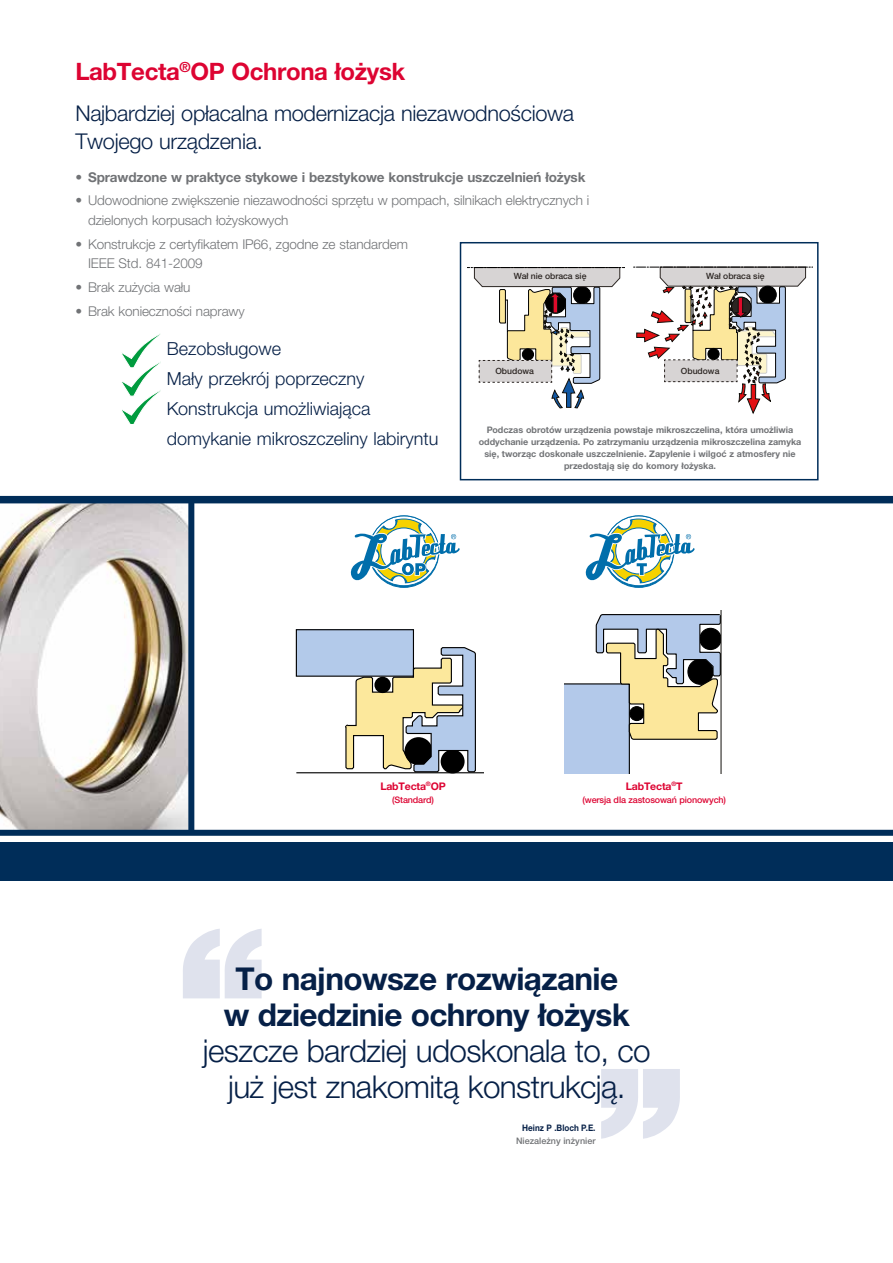
<style>
.page{position:relative;width:893px;height:1263px;background:#fff}
.page>*{position:absolute;margin:0;border:0;box-sizing:border-box;transform-origin:0 0}
.Quote_blue{font:300 31.5px/36px "Helvetica Neue LTW1 G";letter-spacing:-.02em;color:#062047;text-align:center}
.Headline{font:700 24px "Helvetica Neue LTW1 G";letter-spacing:-.015em;color:#dd0432}
.Subline{font:300 21.75px/28.5px "Helvetica Neue LTW1 G";letter-spacing:-.015em;color:#062047}
.t1{font:300 18px/30px "Helvetica Neue LTW1 G";color:#062047}
.Body_copy_BULLETS{font:300 13.5px/19.5px "Helvetica Neue LTW1 G";letter-spacing:-.01em;color:#717376}
.Body_copy_BULLETS-2{font:700 13.5px "Helvetica Neue LTW1 G";letter-spacing:-.01em;color:#717376}
.Caption_red{font:700 10.5px "Helvetica Neue LTW1 G";letter-spacing:-.015em;color:#dd0432}
.Notes{font:700 9px/11.9px "Helvetica Neue LTW1 G";color:#717376;text-align:center}
.Caption_red-2{font:500 9px "Helvetica Neue LTW1 G";letter-spacing:-.015em;color:#dd0432}
.Caption_red__trans{font:500 9px/13.5px "Helvetica Neue LTW1 G";color:#717376;text-align:right}
.t2{font:500 8.55px "Helvetica Neue LTW1 G";color:#2b2522}
.s1{font-weight:700}
.s2{font-weight:700;color:#062047}
</style>
<div class="page">
<img style="left:0;top:503px;width:188px;height:326px">
<svg style="left:601px;top:1069px;width:79px;height:70px"></svg>
<svg style="left:183px;top:929px;width:79px;height:69px"></svg>
<div style="left:0;top:843px;width:893px;height:38px;background:#002d59"></div>
<div style="left:0;top:830px;width:893px;height:6px;background:#002d59"></div>
<div style="left:0;top:496px;width:893px;height:7px;background:#002d59"></div>
<div style="left:188px;top:500px;width:6px;height:333px;background:#002d59"></div>
<hr style="left:296px;top:772px;width:187px;height:1px;background:#000">
<div style="left:296px;top:630px;width:117px;height:46px;background:#b3caea"></div>
<div style="left:296px;top:629px;width:118px;height:48px;border:1px solid #000"></div>
<svg style="left:343px;top:646px;width:133px;height:127px"></svg>
<svg style="left:350px;top:515px;width:110px;height:73px"></svg>
<svg style="left:585px;top:515px;width:110px;height:73px"></svg>
<svg style="left:565px;top:610px;width:157px;height:163px"></svg>
<div style="left:460px;top:242px;width:359px;height:238px;border:2px solid #002d59"></div>
<svg style="left:633px;top:267px;width:179px;height:147px"></svg>
<svg style="left:468px;top:267px;width:156px;height:141px"></svg>
<svg style="left:121px;top:334px;width:39px;height:90px"></svg>
<p class="Headline" style="left:75px;top:56px;width:331px">LabTecta<sup>®</sup>OP Ochrona łożysk</p>
<p class="Subline" style="left:75px;top:99px;width:500px">Najbardziej opłacalna modernizacja niezawodnościowa<br>Twojego urządzenia.</p>
<p class="Body_copy_BULLETS-2" style="left:75px;top:169px;width:512px">• Sprawdzone w praktyce stykowe i bezstykowe konstrukcje uszczelnień łożysk</p>
<p class="Body_copy_BULLETS" style="left:88px;top:191px;width:503px;text-indent:-13px">• Udowodnione zwiększenie niezawodności sprzętu w pompach, silnikach elektrycznych i dzielonych korpusach łożyskowych</p>
<p class="Body_copy_BULLETS" style="left:88px;top:234px;width:321px;text-indent:-13px">• Konstrukcje z certyfikatem IP66, zgodne ze standardem<br>IEEE Std. 841-2009</p>
<p class="Body_copy_BULLETS" style="left:75px;top:277px;width:117px">• Brak zużycia wału</p>
<p class="Body_copy_BULLETS" style="left:75px;top:301px;width:171px">• Brak konieczności naprawy</p>
<p class="t1" style="left:167px;top:333px;width:116px">Bezobsługowe</p>
<p class="t1" style="left:167px;top:363px;width:199px">Mały przekrój poprzeczny</p>
<p class="t1" style="left:167px;top:393px;width:273px">Konstrukcja umożliwiająca domykanie mikroszczeliny labiryntu</p>
<p class="t2" style="left:706px;top:270px;width:60px">Wał obraca się</p>
<p class="t2" style="left:514px;top:271px;width:74px">Wał nie obraca się</p>
<p class="t2" style="left:681px;top:365px;width:40px">Obudowa</p>
<p class="t2" style="left:495px;top:366px;width:40px">Obudowa</p>
<p class="Notes" style="left:479px;top:424px;width:324px">Podczas obrotów urządzenia powstaje mikroszczelina, która umożliwia oddychanie urządzenia. Po zatrzymaniu urządzenia mikroszczelina zamyka się, tworząc doskonałe uszczelnienie. Zapylenie i wilgoć z atmosfery nie przedostają się do komory łożyska.</p>
<p class="Caption_red" style="left:380px;top:779px;width:67px">LabTecta<sup>®</sup>OP</p>
<p class="Caption_red-2" style="left:392px;top:794px;width:43px">(Standard)</p>
<p class="Caption_red" style="left:626px;top:779px;width:58px">LabTecta<sup>®</sup>T</p>
<p class="Caption_red-2" style="left:582px;top:794px;width:145px">(wersja dla zastosowań pionowych)</p>
<p class="Quote_blue" style="left:203px;top:961px;width:449px"><span class="s1">To najnowsze rozwiązanie<br>w dziedzinie ochrony łożysk </span>jeszcze bardziej udoskonala to, co już jest znakomitą konstrukcją.</p>
<p class="Caption_red__trans" style="left:516px;top:1121px;width:81px"><span class="s2">Heinz P .Bloch P.E.<br></span>Niezależny inżynier</p>
</div>
